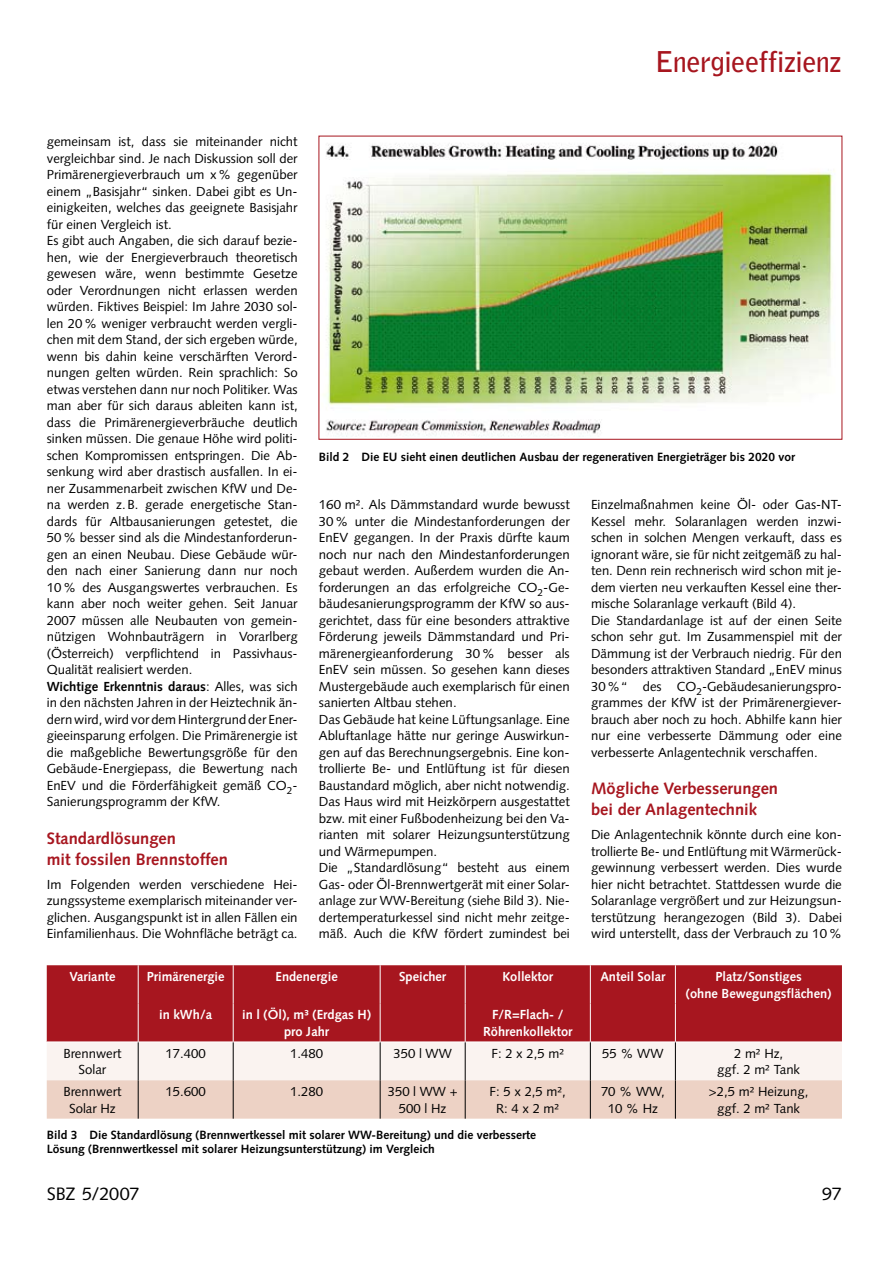
<style>
.page{position:relative;width:893px;height:1263px;background:#fff}
.page>*{position:absolute;margin:0;border:0;box-sizing:border-box;transform-origin:0 0}
.t1{font:700 28.5px "Bell Gothic Std";letter-spacing:-.03em;color:#a7161f}
.t2{font:18px "Syntax LT Std";letter-spacing:-.01em;color:#000}
.t3{font:700 16.5px/21px "Syntax LT Std";color:#a7161f}
.t4{font:13.2px/16.5px "Syntax LT Std";color:#000;text-align:center}
.t5{font:700 13.2px/16.5px "Syntax LT Std";color:#fff;text-align:center}
.t6{font:700 12px/13.5px "Syntax LT Std";color:#000}
.s1{font-weight:700}
</style>
<div class="page">
<img style="left:323px;top:143px;width:512px;height:294px">
<div style="left:319px;top:136px;width:523px;height:304px;border:1px solid #a7161f"></div>
<div style="left:47px;top:965px;width:795px;height:76px;background:#a7161f"></div>
<svg style="left:47px;top:1042px;width:795px;height:77px"></svg>
<hr style="left:138px;top:1042px;width:1px;height:38px;background:#000">
<hr style="left:233px;top:1042px;width:1px;height:38px;background:#000">
<hr style="left:380px;top:1042px;width:1px;height:38px;background:#000">
<hr style="left:465px;top:1042px;width:1px;height:38px;background:#000">
<hr style="left:590px;top:1042px;width:1px;height:38px;background:#000">
<hr style="left:675px;top:1042px;width:1px;height:38px;background:#000">
<hr style="left:138px;top:1080px;width:1px;height:39px;background:#000">
<hr style="left:233px;top:1080px;width:1px;height:39px;background:#000">
<hr style="left:380px;top:1080px;width:1px;height:39px;background:#000">
<hr style="left:465px;top:1080px;width:1px;height:39px;background:#000">
<hr style="left:590px;top:1080px;width:1px;height:39px;background:#000">
<hr style="left:675px;top:1080px;width:1px;height:39px;background:#000">
<hr style="left:138px;top:965px;width:1px;height:38px;background:#fff">
<hr style="left:233px;top:965px;width:1px;height:38px;background:#fff">
<hr style="left:380px;top:965px;width:1px;height:38px;background:#fff">
<hr style="left:465px;top:965px;width:1px;height:38px;background:#fff">
<hr style="left:590px;top:965px;width:1px;height:38px;background:#fff">
<hr style="left:675px;top:965px;width:1px;height:38px;background:#fff">
<hr style="left:138px;top:1003px;width:1px;height:38px;background:#fff">
<hr style="left:233px;top:1003px;width:1px;height:38px;background:#fff">
<hr style="left:380px;top:1003px;width:1px;height:38px;background:#fff">
<hr style="left:465px;top:1003px;width:1px;height:38px;background:#fff">
<hr style="left:590px;top:1003px;width:1px;height:38px;background:#fff">
<hr style="left:675px;top:1003px;width:1px;height:38px;background:#fff">
<h1 class="t1" style="left:655px;top:45px;width:189px">Energieeffizienz</h1>
<p class="t4" style="left:47px;top:133px;width:252px;text-align:left">gemeinsam ist, dass sie miteinander nicht vergleichbar sind. Je nach Diskussion soll der Primärenergieverbrauch um x% gegenüber einem „Basisjahr“ sinken. Dabei gibt es Un&shy;einigkeiten, welches das geeignete Basisjahr für einen Vergleich ist.<br>Es gibt auch Angaben, die sich darauf bezie&shy;hen, wie der Energieverbrauch theoretisch gewesen wäre, wenn bestimmte Gesetze oder Verordnungen nicht erlassen werden würden. Fiktives Beispiel: Im Jahre 2030 sol&shy;len 20% weniger verbraucht werden vergli&shy;chen mit dem Stand, der sich ergeben würde, wenn bis dahin keine verschärften Verord&shy;nungen gelten würden. Rein sprachlich: So etwas verstehen dann nur noch Politiker. Was man aber für sich daraus ableiten kann ist, dass die Primärenergieverbräuche deutlich sinken müssen. Die genaue Höhe wird politi&shy;schen Kompromissen entspringen. Die Ab&shy;senkung wird aber drastisch ausfallen. In ei&shy;ner Zusammenarbeit zwischen KfW und De&shy;na werden z.B. gerade energetische Stan&shy;dards für Altbausanierungen getestet, die 50% besser sind als die Mindestanforderun&shy;gen an einen Neubau. Diese Gebäude wür&shy;den nach einer Sanierung dann nur noch 10% des Ausgangswertes verbrauchen. Es kann aber noch weiter gehen. Seit Januar 2007 müssen alle Neubauten von gemein&shy;nützigen Wohnbauträgern in Vorarlberg (Österreich) verpflichtend in Passivhaus-Qualität realisiert werden.<br><span class="s1">Wichtige Erkenntnis daraus</span>: Alles, was sich in den nächsten Jahren in der Heiztechnik än&shy;dern wird, wird vor dem Hintergrund der Ener&shy;gieeinsparung erfolgen. Die Primärenergie ist die maßgebliche Bewertungsgröße für den Gebäude-Energiepass, die Bewertung nach EnEV und die Förderfähigkeit gemäß CO<sub>2</sub>- Sanierungsprogramm der KfW.</p>
<p class="t3" style="left:47px;top:827px;width:183px">Standardlösungen<br>mit fossilen Brennstoffen</p>
<p class="t4" style="left:47px;top:876px;width:252px;text-align:justify">Im Folgenden werden verschiedene Hei&shy;zungssysteme exemplarisch miteinander ver&shy;glichen. Ausgangspunkt ist in allen Fällen ein Einfamilienhaus. Die Wohnfläche beträgt ca.</p>
<p class="t6" style="left:319px;top:451px;width:478px">Bild 2 Die EU sieht einen deutlichen Ausbau der regenerativen Energieträger bis 2020 vor</p>
<p class="t4" style="left:319px;top:496px;width:252px;text-align:left">160 m². Als Dämmstandard wurde bewusst 30% unter die Mindestanforderungen der EnEV gegangen. In der Praxis dürfte kaum noch nur nach den Mindestanforderungen gebaut werden. Außerdem wurden die An&shy;forderungen an das erfolgreiche CO<sub>2</sub>-Ge&shy;bäudesanierungsprogramm der KfW so aus&shy;gerichtet, dass für eine besonders attraktive Förderung jeweils Dämmstandard und Pri&shy;märenergieanforderung 30% besser als EnEV sein müssen. So gesehen kann dieses Mustergebäude auch exemplarisch für einen sanierten Altbau stehen.<br>Das Gebäude hat keine Lüftungsanlage. Eine Abluftanlage hätte nur geringe Auswirkun&shy;gen auf das Berechnungsergebnis. Eine kon&shy;trollierte Be- und Entlüftung ist für diesen Baustandard möglich, aber nicht notwendig.<br>Das Haus wird mit Heiz-körpern ausgestattet bzw. mit einer Fuß-bodenheizung bei den Va&shy;rianten mit solarer Heizungsunterstützung und Wärmepumpen.<br>Die „Standardlösung“ besteht aus einem Gas- oder Öl-Brennwertgerät mit einer Solar&shy;anlage zur WW-Bereitung (siehe Bild 3). Nie&shy;dertemperaturkessel sind nicht mehr zeitge&shy;mäß. Auch die KfW fördert zumindest bei</p>
<p class="t4" style="left:591px;top:496px;width:252px;text-align:left">Einzelmaßnahmen keine Öl- oder Gas-NT-Kessel mehr. Solaranlagen werden inzwi&shy;schen in solchen Mengen verkauft, dass es ignorant wäre, sie für nicht zeitgemäß zu hal&shy;ten. Denn rein rechnerisch wird schon mit je&shy;dem vierten neu verkauften Kessel eine ther&shy;mische Solaranlage verkauft (Bild 4).<br>Die Standardanlage ist auf der einen Seite schon sehr gut. Im Zusammenspiel mit der Dämmung ist der Verbrauch niedrig. Für den besonders attraktiven Standard „EnEV minus 30%“ des CO<sub>2</sub>-Gebäudesanierungspro&shy;grammes der KfW ist der Primärenergiever&shy;brauch aber noch zu hoch. Abhilfe kann hier nur eine verbesserte Dämmung oder eine verbesserte Anlagentechnik verschaffen.</p>
<p class="t3" style="left:591px;top:778px;width:189px">Mögliche Verbesserungen bei der Anlagentechnik</p>
<p class="t4" style="left:591px;top:826px;width:252px;text-align:justify">Die Anlagentechnik könnte durch eine kon&shy;trollierte Be- und Entlüftung mit Wärmerück&shy;gewinnung verbessert werden. Dies wurde hier nicht betrachtet. Stattdessen wurde die Solaranlage vergrößert und zur Heizungsun&shy;terstützung herangezogen (Bild 3). Dabei wird unterstellt, dass der Verbrauch zu 10%</p>
<p class="t5" style="left:69px;top:968px;width:48px">Variante</p>
<p class="t5" style="left:147px;top:968px;width:79px">Primärenergie</p>
<p class="t5" style="left:276px;top:968px;width:64px">Endenergie</p>
<p class="t5" style="left:399px;top:968px;width:49px">Speicher</p>
<p class="t5" style="left:502px;top:968px;width:52px">Kollektor</p>
<p class="t5" style="left:600px;top:968px;width:67px">Anteil Solar</p>
<p class="t5" style="left:686px;top:968px;width:147px">Platz/Sonstiges<br>(ohne Bewegungsflächen)</p>
<p class="t5" style="left:159px;top:1007px;width:54px">in kWh/a</p>
<p class="t5" style="left:242px;top:1007px;width:130px">in l (Öl), m³ (Erdgas H) pro Jahr</p>
<p class="t5" style="left:483px;top:1007px;width:91px">F/R=Flach- /<br>Röhrenkollektor</p>
<p class="t4" style="left:63px;top:1045px;width:60px">Brennwert<br>Solar</p>
<p class="t4" style="left:166px;top:1045px;width:42px">17.400</p>
<p class="t4" style="left:290px;top:1045px;width:34px">1.480</p>
<p class="t4" style="left:393px;top:1045px;width:60px">350 l WW</p>
<p class="t4" style="left:491px;top:1045px;width:74px">F: 2 x 2,5 m²</p>
<p class="t4" style="left:602px;top:1045px;width:63px">55 % WW</p>
<p class="t4" style="left:717px;top:1045px;width:85px">2 m² Hz,<br>ggf. 2 m² Tank</p>
<p class="t4" style="left:63px;top:1083px;width:60px">Brennwert<br>Solar Hz</p>
<p class="t4" style="left:166px;top:1083px;width:42px">15.600</p>
<p class="t4" style="left:290px;top:1083px;width:34px">1.280</p>
<p class="t4" style="left:388px;top:1083px;width:71px">350 l WW +<br>500 l Hz</p>
<p class="t4" style="left:490px;top:1083px;width:78px">F: 5 x 2,5 m²,<br>R: 4 x 2 m²</p>
<p class="t4" style="left:601px;top:1083px;width:65px">70 % WW,<br>10 % Hz</p>
<p class="t4" style="left:709px;top:1083px;width:101px">&gt;2,5 m² Heizung, ggf. 2 m² Tank</p>
<p class="t6" style="left:47px;top:1128px;width:491px">Bild 3 Die Standardlösung (Brennwertkessel mit solarer WW-Bereitung) und die verbesserte<br>Lösung (Brennwertkessel mit solarer Heizungsunterstützung) im Vergleich</p>
<h2 class="t2" style="left:47px;top:1183px;width:94px">SBZ 5/2007</h2>
<h2 class="t2" style="left:822px;top:1183px;width:21px">97</h2>
</div>
